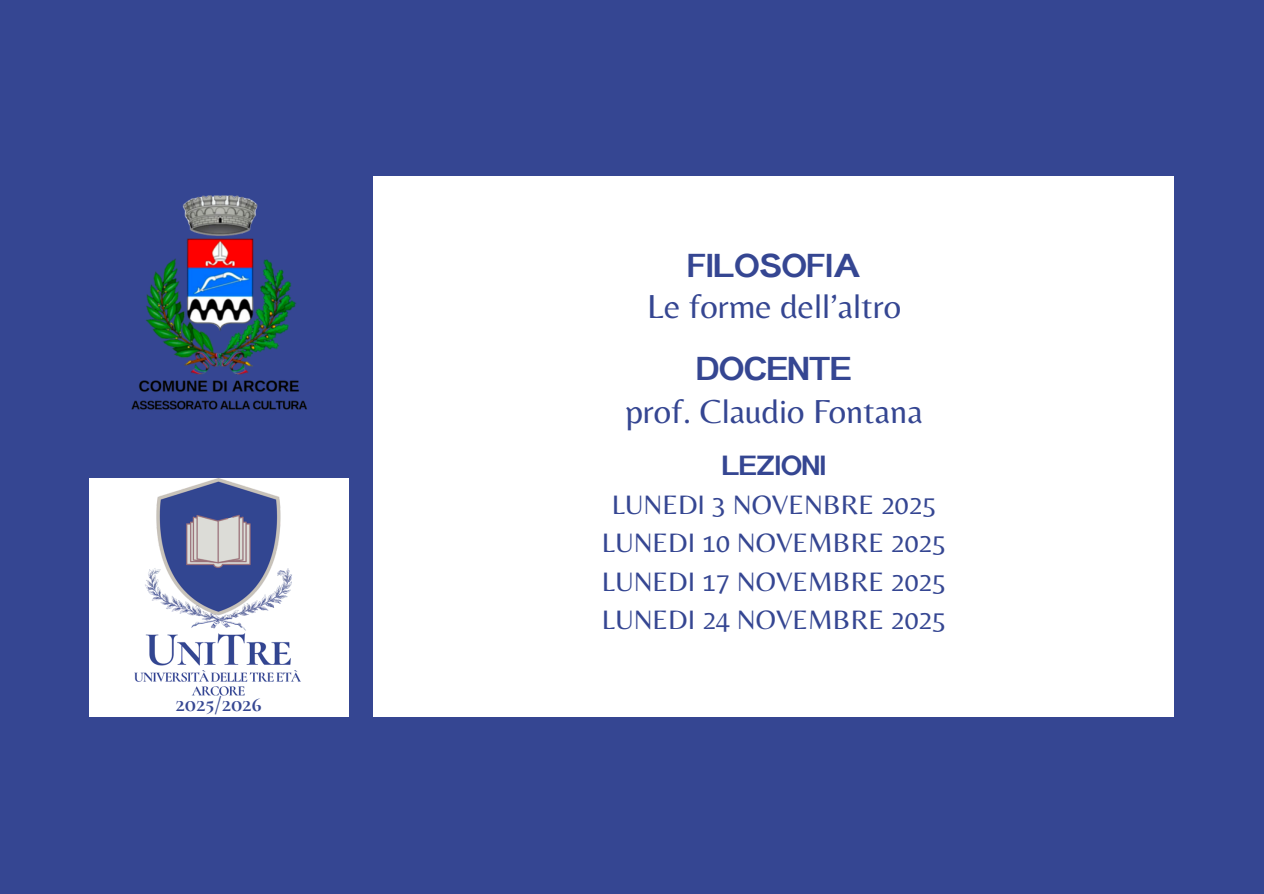
<style>
.page{position:relative;width:1264px;height:894px;background:#fff}
.page>*{position:absolute;margin:0;border:0;box-sizing:border-box;transform-origin:0 0}
.t1{font:34.5px "Belleza";color:#354692}
.t2{font:33.15px "Baekmuk Headline";color:#354692}
.t3{font:33px "Baekmuk Headline";color:#354692}
.t4{font:27.75px/38.2px "Belleza";color:#354692;text-align:center}
.t5{font:27.75px "Baekmuk Headline";color:#354692}
.t6{font:700 20.7px "Cormorant SC";color:#364792}
</style>
<div class="page">
<div style="left:0;top:0;width:1263px;height:893px;background:#354692"></div>
<img style="left:131px;top:195px;width:176px;height:215px">
<div style="left:374px;top:176px;width:799px;height:541px;background:#fff"></div>
<div style="left:89px;top:478px;width:259px;height:239px;background:#fff"></div>
<img style="left:134px;top:478px;width:167px;height:218px">
<p class="t6" style="left:176px;top:691px;width:88px">2025/2026</p>
<p class="t2" style="left:687px;top:250px;width:174px">FILOSOFIA</p>
<p class="t1" style="left:647px;top:286px;width:255px">Le forme dell’altro</p>
<p class="t3" style="left:696px;top:353px;width:156px">DOCENTE</p>
<p class="t1" style="left:625px;top:390px;width:298px">prof. Claudio Fontana</p>
<p class="t5" style="left:722px;top:452px;width:105px">LEZIONI</p>
<p class="t4" style="left:602px;top:485px;width:346px">LUNEDI 3 NOVENBRE 2025<br>LUNEDI 10 NOVEMBRE 2025<br>LUNEDI 17 NOVEMBRE 2025<br>LUNEDI 24 NOVEMBRE 2025</p>
</div>
